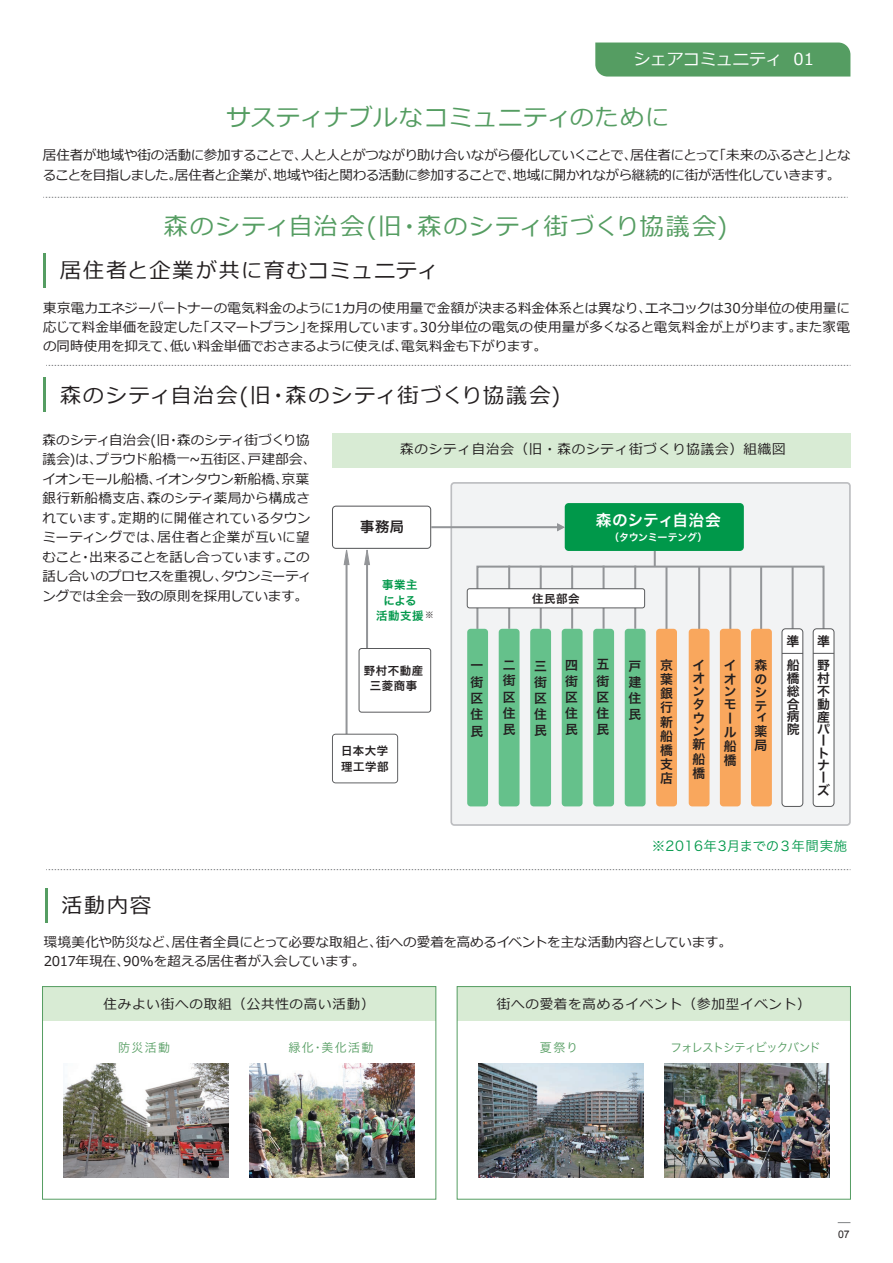
<style>
.page{position:relative;width:893px;height:1263px;background:#fff}
.page>*{position:absolute;margin:0;border:0;box-sizing:border-box;transform-origin:0 0}
.t1{font:24px "Meiryo";letter-spacing:.075em;color:#559d62}
.t2{font:24px "Meiryo";letter-spacing:.04em;color:#559d62}
.t3{font:21px "Meiryo";letter-spacing:.08em;color:#231f20}
.t4{font:16.5px "Meiryo";color:#fff}
.t5{font:15.75px "Hira Kaku Pro W6";letter-spacing:-.01em;color:#fff}
.t6{font:14.25px "Hira Kaku Pro W6";color:#231f20}
.t7{font:13.5px/19.5px "Meiryo";letter-spacing:-.005em;color:#231f20}
.t8{font:13.5px/19.5px "Meiryo";letter-spacing:-.035em;color:#231f20}
.t9{font:13.5px "Meiryo";letter-spacing:.06em;color:#231f20}
.t10{font:13.5px "Hira Kaku Pro W3";letter-spacing:.05em;color:#00984a}
.t11{font:12.9px/16px "Hira Kaku Pro W6";color:#231f20;text-align:justify}
.t12{font:12px "Hira Kaku Pro W3";letter-spacing:-.055em;color:#559d62}
.t13{font:12px "Hira Kaku Pro W3";letter-spacing:-.085em;color:#559d62}
.t14{font:11.4px/15.8px "Hira Kaku Pro W6";letter-spacing:.05em;color:#231f20;text-align:center}
.t15{font:11.4px/15.8px "Hira Kaku Pro W6";letter-spacing:.05em;color:#00984a;text-align:center}
.t16{font:10.5px "Arial";color:#231f20}
.t17{font:10.05px "Hira Kaku Pro W6";letter-spacing:-.03em;color:#fff}
.t18{font:8.55px "Hira Kaku Pro W6";color:#231f20}
</style>
<div class="page">
<hr style="left:366px;top:564px;width:2px;height:85px;background:#939598">
<hr style="left:346px;top:564px;width:2px;height:170px;background:#939598">
<svg style="left:332px;top:506px;width:99px;height:59px"></svg>
<svg style="left:450px;top:482px;width:401px;height:344px;fill:#f2f3f4"></svg>
<svg style="left:359px;top:648px;width:72px;height:65px"></svg>
<svg style="left:332px;top:734px;width:66px;height:49px"></svg>
<div style="left:467px;top:629px;width:21px;height:177px;background:#65c18b;border-radius:4px"></div>
<div style="left:499px;top:629px;width:21px;height:177px;background:#65c18b;border-radius:4px"></div>
<div style="left:530px;top:629px;width:21px;height:177px;background:#65c18b;border-radius:4px"></div>
<div style="left:562px;top:629px;width:21px;height:177px;background:#65c18b;border-radius:4px"></div>
<div style="left:593px;top:629px;width:21px;height:177px;background:#65c18b;border-radius:4px"></div>
<div style="left:625px;top:629px;width:21px;height:177px;background:#65c18b;border-radius:4px"></div>
<div style="left:656px;top:629px;width:21px;height:177px;background:#f9a75d;border-radius:4px"></div>
<div style="left:689px;top:629px;width:20px;height:177px;background:#f9a75d;border-radius:4px"></div>
<div style="left:720px;top:629px;width:21px;height:177px;background:#f9a75d;border-radius:4px"></div>
<div style="left:751px;top:629px;width:21px;height:177px;background:#f9a75d;border-radius:4px"></div>
<div style="left:813px;top:629px;width:21px;height:177px;background:#fff;border-radius:4px"></div>
<div style="left:813px;top:628px;width:21px;height:179px;border:1px solid #57585a;border-radius:4px"></div>
<div style="left:782px;top:629px;width:21px;height:177px;background:#fff;border-radius:4px"></div>
<div style="left:781px;top:628px;width:22px;height:179px;border:1px solid #57585a;border-radius:4px"></div>
<svg style="left:782px;top:653px;width:21px;height:1px"></svg>
<svg style="left:813px;top:653px;width:21px;height:1px"></svg>
<div style="left:565px;top:503px;width:179px;height:48px;background:#00984a;border-radius:4px"></div>
<svg style="left:467px;top:551px;width:358px;height:82px"></svg>
<hr style="left:431px;top:526px;width:127px;height:2px;background:#939598">
<svg style="left:557px;top:523px;width:8px;height:8px"></svg>
<div style="left:595px;top:43px;width:255px;height:34px;background:#559d62"></div>
<svg style="left:46px;top:869px;width:805px;height:1px"></svg>
<svg style="left:43px;top:197px;width:805px;height:1px"></svg>
<svg style="left:46px;top:365px;width:805px;height:1px"></svg>
<div style="left:43px;top:986px;width:393px;height:34px;background:#d8ebd4"></div>
<div style="left:42px;top:986px;width:394px;height:213px;border:1px solid #559d62"></div>
<img style="left:64px;top:1063px;width:165px;height:115px">
<img style="left:250px;top:1063px;width:165px;height:115px">
<div style="left:457px;top:986px;width:393px;height:34px;background:#d8ebd4"></div>
<div style="left:457px;top:986px;width:394px;height:213px;border:1px solid #559d62"></div>
<img style="left:478px;top:1063px;width:165px;height:115px">
<img style="left:664px;top:1063px;width:165px;height:115px">
<div style="left:332px;top:434px;width:518px;height:34px;background:#d8ebd4"></div>
<svg style="left:838px;top:1222px;width:12px;height:1px"></svg>
<hr style="left:45px;top:888px;width:2px;height:34px;background:#559d62">
<hr style="left:44px;top:253px;width:2px;height:34px;background:#559d62">
<hr style="left:44px;top:378px;width:2px;height:34px;background:#559d62">
<p class="t4" style="left:634px;top:50px;width:182px">シェアコミュニティ 01</p>
<h1 class="t2" style="left:227px;top:103px;width:444px">サスティナブルなコミュニティのために</h1>
<p class="t8" style="left:43px;top:146px;width:809px">居住者が地域や街の活動に参加することで、人と人とがつながり助け合いながら優化していくことで、居住者にとって「未来のふるさと」となることを目指しました。居住者と企業が、地域や街と関わる活動に参加することで、地域に開かれながら継続的に街が活性化していきます。</p>
<h1 class="t1" style="left:164px;top:212px;width:565px">森のシティ自治会(旧・森のシティ街づくり協議会)</h1>
<h2 class="t3" style="left:60px;top:259px;width:380px">居住者と企業が共に育むコミュニティ</h2>
<p class="t7" style="left:43px;top:298px;width:808px;text-align:justify">東京電力エネジーパートナーの電気料金のように1カ月の使用量で金額が決まる料金体系とは異なり、エネコックは30分単位の使用量に応じて料金単価を設定した「スマートプラン」を採用しています。30分単位の電気の使用量が多くなると電気料金が上がります。また家電の同時使用を抑えて、低い料金単価でおさまるように使えば、電気料金も下がります。</p>
<h2 class="t3" style="left:60px;top:383px;width:502px">森のシティ自治会(旧・森のシティ街づくり協議会)</h2>
<p class="t7" style="left:43px;top:430px;width:275px">森のシティ自治会(旧・森のシティ街づくり協議会)は、プラウド船橋一~五街区、戸建部会、イオンモール船橋、イオンタウン新船橋、京葉銀行新船橋支店、森のシティ薬局から構成されています。定期的に開催されているタウンミーティングでは、居住者と企業が互いに望むこと・出来ることを話し合っています。この話し合いのプロセスを重視し、タウンミーティングでは全会一致の原則を採用しています。</p>
<h2 class="t3" style="left:61px;top:894px;width:91px">活動内容</h2>
<p class="t9" style="left:400px;top:441px;width:387px">森のシティ自治会（旧・森のシティ街づくり協議会）組織図</p>
<p class="t6" style="left:360px;top:514px;width:46px">事務局</p>
<p class="t15" style="left:376px;top:576px;width:49px">事業主による活動支援</p>
<p class="t18" style="left:425px;top:607px;width:10px">※</p>
<p class="t14" style="left:364px;top:662px;width:61px">野村不動産三菱商事</p>
<p class="t14" style="left:341px;top:742px;width:49px;text-align:left">日本大学理工学部</p>
<p class="t5" style="left:596px;top:505px;width:127px">森のシティ自治会</p>
<p class="t17" style="left:609px;top:528px;width:100px">（タウンミーテング）</p>
<p class="t11" style="left:470px;top:656px;width:14px;line-height:17.4px">一街</p>
<p class="t11" style="left:470px;top:690px;width:14px">区住民</p>
<p class="t14" style="left:532px;top:590px;width:49px">住民部会</p>
<p class="t11" style="left:503px;top:656px;width:14px">二街区住民</p>
<p class="t11" style="left:534px;top:657px;width:14px">三街区住民</p>
<p class="t11" style="left:565px;top:656px;width:14px">四街区住民</p>
<p class="t11" style="left:596px;top:656px;width:14px">五街区住民</p>
<p class="t11" style="left:628px;top:657px;width:14px">戸建住民</p>
<p class="t11" style="left:660px;top:657px;width:14px;line-height:14.1px">京葉銀行新船橋支店</p>
<p class="t11" style="left:692px;top:658px;width:14px;line-height:13.5px">イオンタウン新船橋</p>
<p class="t11" style="left:724px;top:658px;width:14px;line-height:13.6px;text-align:left">イオンモール船橋</p>
<p class="t11" style="left:754px;top:658px;width:14px;line-height:13.4px">森のシテ</p>
<p class="t11" style="left:754px;top:710px;width:14px;line-height:14px">ィ薬局</p>
<p class="t11" style="left:786px;top:633px;width:14px">準</p>
<p class="t11" style="left:817px;top:633px;width:14px">準</p>
<p class="t11" style="left:787px;top:658px;width:14px;line-height:12.9px">船橋総合病院</p>
<p class="t11" style="left:817px;top:658px;width:14px;line-height:12.8px">野村不動産パ</p>
<p class="t11" style="left:817px;top:733px;width:14px;line-height:12.5px;text-align:left">ートナーズ</p>
<p class="t10" style="left:652px;top:834px;width:197px">※2016年3月までの３年間実施</p>
<p class="t7" style="left:44px;top:932px;width:690px">環境美化や防災など、居住者全員にとって必要な取組と、街への愛着を高めるイベントを主な活動内容としています。<br>2017年現在、90%を超える居住者が入会しています。</p>
<p class="t9" style="left:104px;top:996px;width:273px">住みよい街への取組（公共性の高い活動）</p>
<p class="t12" style="left:118px;top:1037px;width:53px">防災活動</p>
<p class="t12" style="left:288px;top:1037px;width:87px">緑化・美化活動</p>
<p class="t9" style="left:497px;top:996px;width:316px">街への愛着を高めるイベント（参加型イベント）</p>
<p class="t12" style="left:540px;top:1037px;width:40px">夏祭り</p>
<p class="t13" style="left:670px;top:1037px;width:152px">フォレストシティビックバンド</p>
<p class="t16" style="left:838px;top:1227px;width:13px">07</p>
</div>
